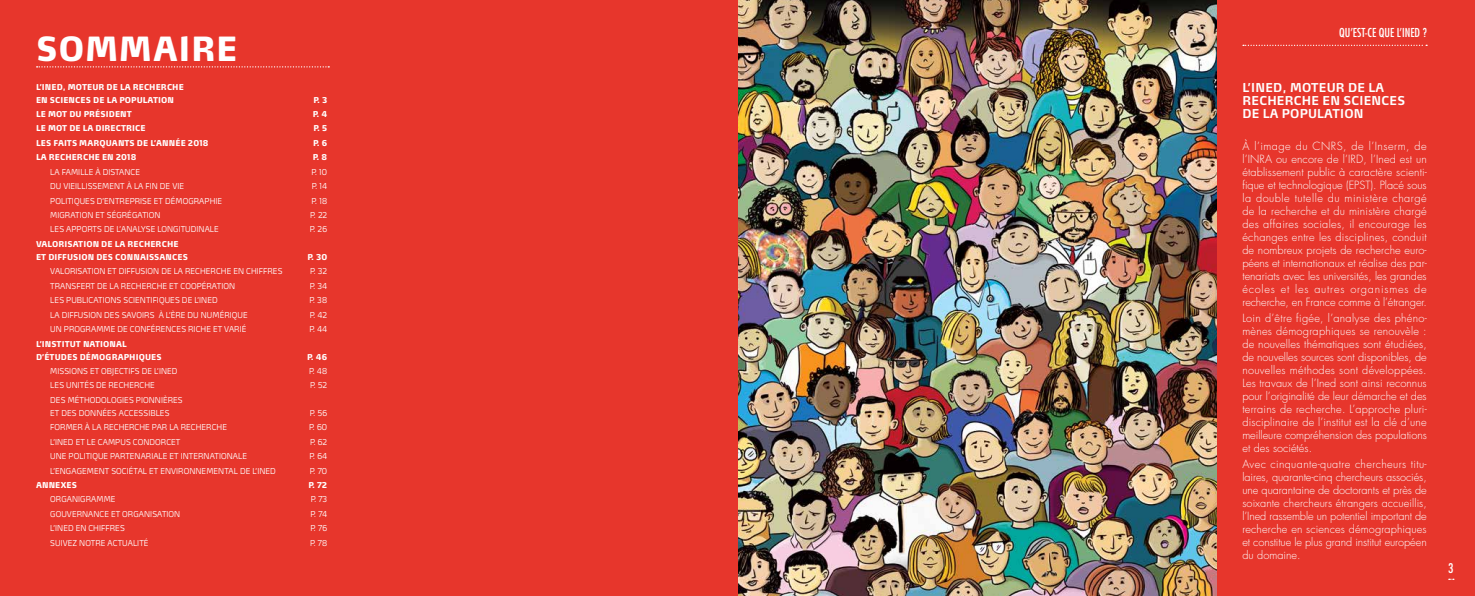
<style>
.page{position:relative;width:1475px;height:596px;background:#fff}
.page>*{position:absolute;margin:0;border:0;box-sizing:border-box;transform-origin:0 0}
.t1{font:900 33px "Max OT";letter-spacing:.02em;color:#fff;scale:.91 1}
.t2{font:condensed 13px "Futura Std";color:#fff}
.t3{font:700 12.1px/13px "Max OT";letter-spacing:.02em;color:#fff;scale:.91 1}
.t4{font:condensed 12px "Futura Std";color:#fff}
.t5{font:300 11px/13px "Futura Std";letter-spacing:-.005em;color:#fff;text-align:justify}
.t6{font:300 8px/13px "Max OT";letter-spacing:.01em;color:#fff;scale:.9 1}
.t7{font:900 8px/13px "Max OT";letter-spacing:.01em;color:#fff;scale:.9 1}
</style>
<div class="page">
<img style="left:737px;top:0;width:480px;height:595px">
<div style="left:1217px;top:0;width:257px;height:595px;background:#e7362c"></div>
<svg style="left:1242px;top:45px;width:184px;height:1px"></svg>
<div style="left:0;top:0;width:737px;height:595px;background:#e7362c"></div>
<svg style="left:37px;top:66px;width:292px;height:1px"></svg>
<h1 class="t1" style="left:36px;top:27px;width:223px">SOMMAIRE</h1>
<p class="t7" style="left:36px;top:80px;width:166px">L’INED, MOTEUR DE LA RECHERCHE<br>EN SCIENCES DE LA POPULATION</p>
<p class="t7" style="left:313px;top:93px;width:17px">P. 3</p>
<p class="t7" style="left:36px;top:107px;width:108px">LE MOT DU PRÉSIDENT</p>
<p class="t7" style="left:313px;top:107px;width:18px">P. 4</p>
<p class="t7" style="left:36px;top:122px;width:123px">LE MOT DE LA DIRECTRICE</p>
<p class="t7" style="left:313px;top:122px;width:17px">P. 5</p>
<p class="t7" style="left:36px;top:136px;width:193px">LES FAITS MARQUANTS DE L’ANNÉE 2018</p>
<p class="t7" style="left:313px;top:136px;width:17px">P. 6</p>
<p class="t7" style="left:36px;top:151px;width:113px">LA RECHERCHE EN 2018</p>
<p class="t7" style="left:313px;top:151px;width:17px">P. 8</p>
<p class="t6" style="left:50px;top:165px;width:101px">LA FAMILLE À DISTANCE</p>
<p class="t6" style="left:311px;top:165px;width:19px">P. 10</p>
<p class="t6" style="left:50px;top:179px;width:150px">DU VIEILLISSEMENT À LA FIN DE VIE</p>
<p class="t6" style="left:312px;top:179px;width:19px">P. 14</p>
<p class="t6" style="left:50px;top:194px;width:192px">POLITIQUES D’ENTREPRISE ET DÉMOGRAPHIE</p>
<p class="t6" style="left:311px;top:194px;width:19px">P. 18</p>
<p class="t6" style="left:50px;top:208px;width:124px">MIGRATION ET SÉGRÉGATION</p>
<p class="t6" style="left:310px;top:208px;width:20px">P. 22</p>
<p class="t6" style="left:50px;top:223px;width:189px">LES APPORTS DE L’ANALYSE LONGITUDINALE</p>
<p class="t6" style="left:310px;top:223px;width:21px">P. 26</p>
<p class="t7" style="left:36px;top:237px;width:170px">VALORISATION DE LA RECHERCHE<br>ET DIFFUSION DES CONNAISSANCES</p>
<p class="t7" style="left:307px;top:250px;width:23px">P. 30</p>
<p class="t6" style="left:50px;top:264px;width:259px">VALORISATION ET DIFFUSION DE LA RECHERCHE EN CHIFFRES</p>
<p class="t6" style="left:310px;top:264px;width:20px">P. 32</p>
<p class="t6" style="left:50px;top:279px;width:207px">TRANSFERT DE LA RECHERCHE ET COOPÉRATION</p>
<p class="t6" style="left:310px;top:279px;width:21px">P. 34</p>
<p class="t6" style="left:50px;top:293px;width:187px">LES PUBLICATIONS SCIENTIFIQUES DE L’INED</p>
<p class="t6" style="left:309px;top:293px;width:21px">P. 38</p>
<p class="t6" style="left:50px;top:308px;width:221px">LA DIFFUSION DES SAVOIRS À L’ÈRE DU NUMÉRIQUE</p>
<p class="t6" style="left:310px;top:308px;width:21px">P. 42</p>
<p class="t6" style="left:50px;top:322px;width:219px">UN PROGRAMME DE CONFÉRENCES RICHE ET VARIÉ</p>
<p class="t6" style="left:309px;top:322px;width:21px">P. 44</p>
<p class="t7" style="left:36px;top:337px;width:141px">L’INSTITUT NATIONAL<br>D’ÉTUDES DÉMOGRAPHIQUES</p>
<p class="t7" style="left:307px;top:350px;width:24px">P. 46</p>
<p class="t6" style="left:50px;top:364px;width:143px">MISSIONS ET OBJECTIFS DE L’INED</p>
<p class="t6" style="left:309px;top:364px;width:22px">P. 48</p>
<p class="t6" style="left:50px;top:378px;width:118px">LES UNITÉS DE RECHERCHE</p>
<p class="t6" style="left:310px;top:378px;width:20px">P. 52</p>
<p class="t6" style="left:50px;top:393px;width:149px">DES MÉTHODOLOGIES PIONNIÈRES<br>ET DES DONNÉES ACCESSIBLES</p>
<p class="t6" style="left:310px;top:406px;width:21px">P. 56</p>
<p class="t6" style="left:50px;top:420px;width:198px">FORMER À LA RECHERCHE PAR LA RECHERCHE</p>
<p class="t6" style="left:309px;top:420px;width:21px">P. 60</p>
<p class="t6" style="left:50px;top:435px;width:146px">L’INED ET LE CAMPUS CONDORCET</p>
<p class="t6" style="left:310px;top:435px;width:21px">P. 62</p>
<p class="t6" style="left:50px;top:449px;width:220px">UNE POLITIQUE PARTENARIALE ET INTERNATIONALE</p>
<p class="t6" style="left:309px;top:449px;width:21px">P. 64</p>
<p class="t6" style="left:50px;top:463px;width:252px">L’ENGAGEMENT SOCIÉTAL ET ENVIRONNEMENTAL DE L’INED</p>
<p class="t6" style="left:310px;top:463px;width:21px">P. 70</p>
<p class="t7" style="left:36px;top:478px;width:47px">ANNEXES</p>
<p class="t7" style="left:308px;top:478px;width:22px">P. 72</p>
<p class="t6" style="left:50px;top:492px;width:74px">ORGANIGRAMME</p>
<p class="t6" style="left:310px;top:492px;width:20px">P. 73</p>
<p class="t6" style="left:50px;top:507px;width:146px">GOUVERNANCE ET ORGANISATION</p>
<p class="t6" style="left:310px;top:507px;width:20px">P. 74</p>
<p class="t6" style="left:50px;top:521px;width:84px">L’INED EN CHIFFRES</p>
<p class="t6" style="left:310px;top:521px;width:20px">P. 76</p>
<p class="t6" style="left:50px;top:536px;width:111px">SUIVEZ NOTRE ACTUALITÉ</p>
<p class="t6" style="left:310px;top:536px;width:20px">P. 78</p>
<p class="t4" style="left:1338px;top:25px;width:89px">QU’EST-CE QUE L’INED ?</p>
<p class="t3" style="left:1242px;top:81px;width:180px">L’INED, MOTEUR DE LA<br>RECHERCHE EN SCIENCES<br>DE LA POPULATION</p>
<p class="t5" style="left:1242px;top:140px;width:186px">À l’image du CNRS, de l’Inserm, de l’INRA ou encore de l’IRD, l’Ined est un établissement public à caractère scienti&shy;fique et technologique (EPST). Placé sous la double tutelle du ministère chargé de la recherche et du ministère chargé des affaires sociales, il encourage les échanges entre les disciplines, conduit de nombreux projets de recherche euro&shy;péens et internationaux et réalise des par&shy;tenariats avec les universités, les grandes écoles et les autres organismes de recherche, en France comme à l’étranger.</p>
<p class="t5" style="left:1242px;top:311px;width:186px">Loin d’être figée, l’analyse des phéno&shy;mènes démographiques se renouvèle : de nouvelles thématiques sont étudiées, de nouvelles sources sont disponibles, de nouvelles méthodes sont développées.<br>Les travaux de l’Ined sont ainsi reconnus pour l’originalité de leur démarche et des terrains de recherche. L’approche pluri&shy;disciplinaire de l’institut est la clé d’une meilleure compréhension des populations et des sociétés.</p>
<p class="t5" style="left:1242px;top:457px;width:186px">Avec cinquante-quatre chercheurs titu&shy;laires, quarante-cinq chercheurs associés, une quarantaine de doctorants et près de soixante chercheurs étrangers accueillis, l’Ined rassemble un potentiel important de recherche en sciences démographiques et constitue le plus grand institut européen du domaine.</p>
<p class="t2" style="left:1447px;top:560px;width:7px">3</p>
</div>
